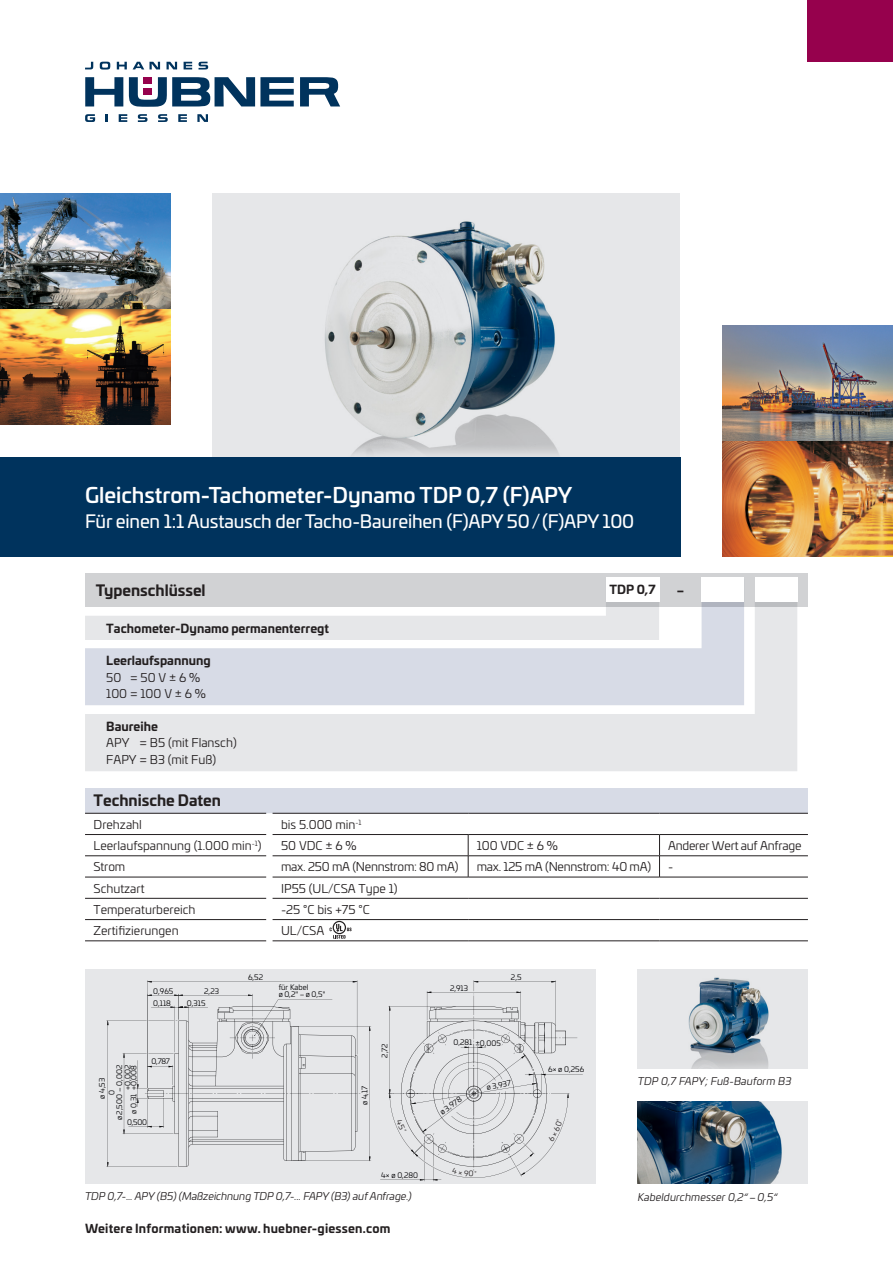
<style>
.page{position:relative;width:893px;height:1263px;background:#fff}
.page>*{position:absolute;margin:0;border:0;box-sizing:border-box;transform-origin:0 0}
.t1{font:500 21px "Univia Pro";color:#fff}
.t2{font:18px "Univia Pro";letter-spacing:-.01em;color:#fff}
.t3{font:700 15px "Univia Pro";color:#231f20}
.t4{font:12px/16.5px "Univia Pro";color:#231f20}
.t5{font:700 12px "Univia Pro";color:#231f20}
.t6{font:12px "Univia Pro";letter-spacing:-.02em;color:#231f20}
.t7{font:italic 10.5px "Univia Pro";letter-spacing:-.005em;color:#231f20}
.t8{font:7.5px/7.4px "Univia Pro";color:#000002}
.t9{font:7.5px "Univia Pro";color:#000003}
</style>
<div class="page">
<img style="left:723px;top:326px;width:170px;height:231px">
<img style="left:0;top:194px;width:170px;height:231px">
<div style="left:213px;top:194px;width:467px;height:313px;background:#e6e7e9"></div>
<svg style="left:85px;top:77px;width:38px;height:29px"></svg>
<svg style="left:300px;top:77px;width:40px;height:29px"></svg>
<svg style="left:129px;top:77px;width:165px;height:30px"></svg>
<svg style="left:100px;top:62px;width:10px;height:8px"></svg>
<svg style="left:117px;top:62px;width:10px;height:7px"></svg>
<svg style="left:133px;top:62px;width:27px;height:7px"></svg>
<svg style="left:167px;top:62px;width:10px;height:7px"></svg>
<svg style="left:184px;top:62px;width:8px;height:7px"></svg>
<svg style="left:199px;top:62px;width:9px;height:8px"></svg>
<svg style="left:85px;top:62px;width:8px;height:7px"></svg>
<div style="left:143px;top:77px;width:9px;height:7px;background:#96014d"></div>
<div style="left:143px;top:88px;width:9px;height:7px;background:#96014d"></div>
<svg style="left:158px;top:114px;width:10px;height:8px"></svg>
<svg style="left:138px;top:114px;width:9px;height:8px"></svg>
<svg style="left:119px;top:114px;width:8px;height:8px"></svg>
<svg style="left:178px;top:114px;width:9px;height:8px"></svg>
<svg style="left:197px;top:114px;width:11px;height:8px"></svg>
<svg style="left:106px;top:114px;width:2px;height:8px"></svg>
<svg style="left:85px;top:114px;width:10px;height:8px"></svg>
<div style="left:808px;top:0;width:85px;height:62px;background:#96014d"></div>
<div style="left:85px;top:969px;width:510px;height:215px;background:#e6e7e9"></div>
<svg style="left:148px;top:981px;width:408px;height:199px"></svg>
<div style="left:85px;top:788px;width:723px;height:25px;background:#d7dbe6"></div>
<svg style="left:85px;top:813px;width:723px;height:118px"></svg>
<svg style="left:266px;top:876px;width:7px;height:2px"></svg>
<svg style="left:266px;top:897px;width:7px;height:2px"></svg>
<hr style="left:85px;top:813px;width:181px;height:1px;background:#231f20">
<hr style="left:273px;top:813px;width:195px;height:1px;background:#231f20">
<hr style="left:468px;top:813px;width:191px;height:1px;background:#231f20">
<hr style="left:659px;top:813px;width:149px;height:1px;background:#231f20">
<hr style="left:85px;top:855px;width:181px;height:1px;background:#231f20">
<hr style="left:85px;top:834px;width:181px;height:1px;background:#231f20">
<hr style="left:85px;top:877px;width:181px;height:1px;background:#231f20">
<hr style="left:85px;top:898px;width:181px;height:1px;background:#231f20">
<hr style="left:85px;top:919px;width:181px;height:1px;background:#231f20">
<hr style="left:85px;top:940px;width:181px;height:1px;background:#231f20">
<hr style="left:273px;top:919px;width:195px;height:1px;background:#231f20">
<hr style="left:468px;top:919px;width:191px;height:1px;background:#231f20">
<hr style="left:659px;top:919px;width:149px;height:1px;background:#231f20">
<hr style="left:273px;top:940px;width:195px;height:1px;background:#231f20">
<hr style="left:468px;top:940px;width:191px;height:1px;background:#231f20">
<hr style="left:659px;top:940px;width:149px;height:1px;background:#231f20">
<hr style="left:273px;top:898px;width:195px;height:1px;background:#231f20">
<hr style="left:468px;top:898px;width:191px;height:1px;background:#231f20">
<hr style="left:659px;top:898px;width:149px;height:1px;background:#231f20">
<hr style="left:273px;top:877px;width:195px;height:1px;background:#231f20">
<hr style="left:468px;top:877px;width:191px;height:1px;background:#231f20">
<hr style="left:659px;top:877px;width:149px;height:1px;background:#231f20">
<hr style="left:273px;top:855px;width:195px;height:1px;background:#231f20">
<hr style="left:468px;top:855px;width:191px;height:1px;background:#231f20">
<hr style="left:659px;top:855px;width:149px;height:1px;background:#231f20">
<hr style="left:273px;top:834px;width:195px;height:1px;background:#231f20">
<hr style="left:468px;top:834px;width:191px;height:1px;background:#231f20">
<hr style="left:659px;top:834px;width:149px;height:1px;background:#231f20">
<svg style="left:468px;top:835px;width:1px;height:42px"></svg>
<svg style="left:659px;top:835px;width:1px;height:42px"></svg>
<svg style="left:333px;top:921px;width:13px;height:13px"></svg>
<svg style="left:334px;top:922px;width:11px;height:11px"></svg>
<svg style="left:330px;top:924px;width:22px;height:15px"></svg>
<div style="left:638px;top:1101px;width:170px;height:83px;background:#e6e7e9"></div>
<img style="left:638px;top:1101px;width:144px;height:83px">
<img style="left:638px;top:969px;width:170px;height:99px">
<div style="left:85px;top:573px;width:723px;height:33px;background:#d1d2d4"></div>
<svg style="left:85px;top:601px;width:712px;height:170px;fill:#e6e7e9"></svg>
<div style="left:606px;top:577px;width:53px;height:25px;background:#fff"></div>
<div style="left:702px;top:577px;width:42px;height:25px;background:#fff"></div>
<div style="left:755px;top:577px;width:42px;height:25px;background:#fff"></div>
<img style="left:233px;top:221px;width:412px;height:237px">
<div style="left:0;top:458px;width:680px;height:99px;background:#00335d"></div>
<svg style="left:106px;top:991px;width:471px;height:187px"></svg>
<h1 class="t1" style="left:85px;top:479px;width:489px">Gleichstrom-Tachometer-Dynamo TDP 0,7 (F)APY</h1>
<h2 class="t2" style="left:85px;top:508px;width:551px">Für einen 1:1 Austausch der Tacho-Baureihen (F)APY 50/(F)APY 100</h2>
<p class="t3" style="left:96px;top:578px;width:111px">Typenschlüssel</p>
<p class="t5" style="left:609px;top:580px;width:48px">TDP 0,7</p>
<p class="t5" style="left:677px;top:580px;width:9px">–</p>
<p class="t5" style="left:106px;top:619px;width:224px">Tachometer-Dynamo permanenterregt</p>
<p class="t5" style="left:106px;top:651px;width:106px">Leerlaufspannung</p>
<p class="t4" style="left:106px;top:669px;width:101px">50 = 50 V ± 6 %<br>100 = 100 V ± 6 %</p>
<p class="t5" style="left:106px;top:716px;width:53px">Baureihe</p>
<p class="t4" style="left:106px;top:734px;width:132px">APY = B5 (mit Flansch)<br>FAPY = B3 (mit Fuß)</p>
<p class="t3" style="left:94px;top:789px;width:129px">Technische Daten</p>
<p class="t4" style="left:94px;top:816px;width:50px">Drehzahl</p>
<p class="t4" style="left:281px;top:816px;width:82px">bis 5.000 min<sup>-1</sup></p>
<p class="t4" style="left:94px;top:837px;width:170px">Leerlaufspannung (1.000 min<sup>-1</sup>)</p>
<p class="t4" style="left:281px;top:837px;width:77px">50 VDC ± 6 %</p>
<p class="t4" style="left:477px;top:837px;width:83px">100 VDC ± 6 %</p>
<p class="t6" style="left:668px;top:837px;width:135px">Anderer Wert auf Anfrage</p>
<p class="t4" style="left:94px;top:858px;width:33px">Strom</p>
<p class="t6" style="left:281px;top:858px;width:179px">max. 250 mA (Nennstrom: 80 mA)</p>
<p class="t6" style="left:477px;top:858px;width:176px">max. 125 mA (Nennstrom: 40 mA)</p>
<p class="t4" style="left:668px;top:858px;width:7px">-</p>
<p class="t4" style="left:94px;top:879px;width:53px">Schutzart</p>
<p class="t4" style="left:281px;top:879px;width:118px">IP55 (UL/CSA Type 1)</p>
<p class="t4" style="left:94px;top:900px;width:103px">Temperaturbereich</p>
<p class="t4" style="left:281px;top:900px;width:90px">-25 °C bis +75 °C</p>
<p class="t4" style="left:94px;top:922px;width:87px">Zertifizierungen</p>
<p class="t4" style="left:281px;top:922px;width:45px">UL/CSA</p>
<p class="t8" style="left:248px;top:973px;width:17px">6,52</p>
<p class="t9" style="left:511px;top:972px;width:12px">2,5</p>
<p class="t8" style="left:153px;top:987px;width:22px">0,965</p>
<p class="t8" style="left:204px;top:987px;width:16px">2,23</p>
<p class="t8" style="left:153px;top:999px;width:19px">0,118</p>
<p class="t8" style="left:187px;top:999px;width:20px">0,315</p>
<p class="t8" style="left:279px;top:983px;width:48px">für Kabel<br>ø 0,2" – ø 0,5"</p>
<p class="t9" style="left:450px;top:983px;width:20px">2,913</p>
<p class="t8" style="left:152px;top:1058px;width:20px">0,787</p>
<p class="t8" style="left:115px;top:1120px;width:57px;line-height:8.4px;text-align:right;rotate:-90deg">ø 2,500 – 0,002 +0,002</p>
<p class="t8" style="left:130px;top:1114px;width:50px;rotate:-90deg">ø 0,31 +0,008</p>
<p class="t8" style="left:127px;top:1118px;width:21px">0,500</p>
<p class="t8" style="left:97px;top:1095px;width:19px;line-height:9.6px;text-indent:-4px;rotate:-90deg">ø 4,53<br>0</p>
<p class="t8" style="left:361px;top:1105px;width:21px;rotate:-90deg">ø 4,17</p>
<p class="t8" style="left:381px;top:1058px;width:16px;rotate:-90deg">2,72</p>
<p class="t8" style="left:453px;top:1039px;width:49px">0,281 ±0,005</p>
<p class="t8" style="left:438px;top:1110px;width:27px;rotate:-36deg">ø 3,978</p>
<p class="t8" style="left:486px;top:1083px;width:26px;rotate:-10deg">ø 3,937</p>
<p class="t9" style="left:548px;top:1064px;width:37px">6× ø 0,256</p>
<p class="t7" style="left:638px;top:1073px;width:155px">TDP 0,7 FAPY; Fuß-Bauform B3</p>
<p class="t9" style="left:381px;top:1170px;width:38px">4× ø 0,280</p>
<p class="t7" style="left:85px;top:1189px;width:328px">TDP 0,7-... APY (B5) (Maßzeichnung TDP 0,7-... FAPY (B3) auf Anfrage.)</p>
<p class="t7" style="left:638px;top:1190px;width:141px">Kabeldurchmesser 0,2“–0,5“</p>
<p class="t5" style="left:85px;top:1219px;width:307px">Weitere Informationen: www. huebner-giessen.com</p>
</div>
